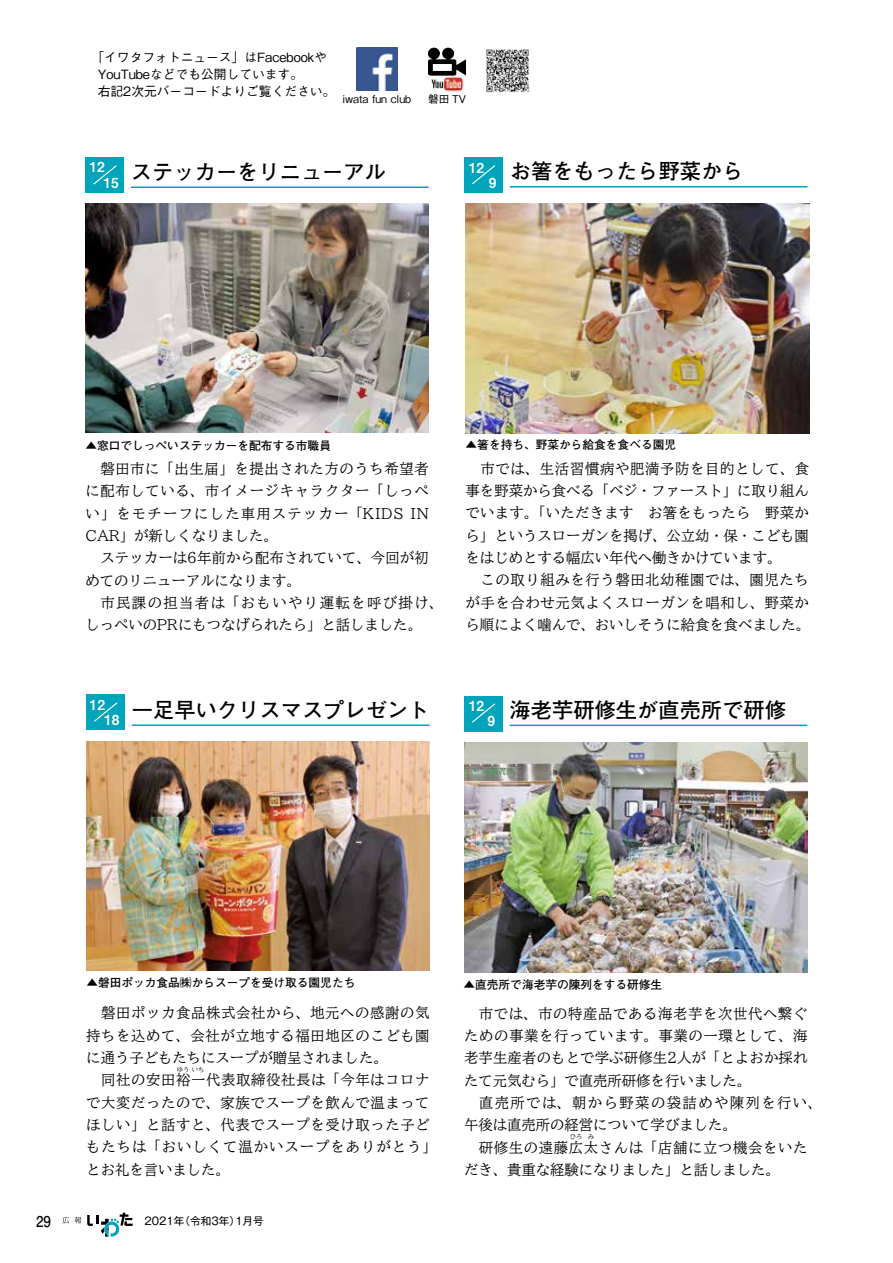
<style>
.page{position:relative;width:893px;height:1263px;background:#fff}
.page>*{position:absolute;margin:0;border:0;box-sizing:border-box;transform-origin:0 0}
.t1{font:700 21.3px "Futo Go B101 Pro";color:#000}
.t2{font:700 14.85px "Futo Go B101 Pro";color:#000;scale:.9 1}
.t3{font:14.4px/22.4px "BIZ UD Mincho Medium";letter-spacing:.045em;color:#000;text-align:justify}
.t4{font:14.4px/22.4px "BIZ UD Mincho Medium";letter-spacing:.1em;color:#000}
.t5{font:14.4px/22.4px "BIZ UD Mincho Medium";letter-spacing:.01em;color:#000}
.t6{font:14.4px/22.4px "BIZ UD Mincho Medium";letter-spacing:.085em;color:#000}
.t7{font:14.4px "BIZ UD Mincho Medium";color:#000}
.t8{font:14.4px "BIZ UDP Mincho Medium";color:#000}
.t9{font:13.8px/15.5px "Midashi Go Pro MB31";color:#fff}
.t10{font:500 12.75px/17px "Gothic BBB Pro";color:#000}
.t11{font:700 11.7px "Futo Go B101 Pro";color:#000}
.t12{font:500 10.65px "Gothic BBB Pro";color:#000}
.t13{font:10.65px "Gothic MB101 Pro";color:#000}
.t14{font:6.45px "BIZ UD Mincho Medium";color:#000}
.s1{font-family:"BIZ UDP Mincho Medium"}
</style>
<div class="page">
<svg style="left:62px;top:1217px;width:7px;height:6px"></svg>
<svg style="left:75px;top:1217px;width:6px;height:6px"></svg>
<svg style="left:87px;top:1213px;width:46px;height:23px"></svg>
<img style="left:86px;top:741px;width:344px;height:230px">
<hr style="left:132px;top:724px;width:298px;height:2px;background:#00a5bb">
<div style="left:86px;top:694px;width:39px;height:36px;background:#00a5bb"></div>
<svg style="left:94px;top:702px;width:24px;height:20px"></svg>
<hr style="left:131px;top:186px;width:298px;height:2px;background:#00a5bb">
<img style="left:85px;top:203px;width:344px;height:230px">
<div style="left:85px;top:158px;width:39px;height:35px;background:#00a5bb"></div>
<svg style="left:93px;top:165px;width:24px;height:20px"></svg>
<img style="left:486px;top:49px;width:43px;height:44px">
<img style="left:429px;top:47px;width:36px;height:22px">
<img style="left:428px;top:69px;width:38px;height:23px">
<img style="left:357px;top:47px;width:40px;height:43px">
<hr style="left:510px;top:725px;width:297px;height:1px;background:#00a5bb">
<img style="left:464px;top:743px;width:343px;height:229px">
<div style="left:464px;top:696px;width:39px;height:35px;background:#00a5bb"></div>
<svg style="left:472px;top:703px;width:24px;height:20px"></svg>
<img style="left:466px;top:204px;width:343px;height:229px">
<hr style="left:510px;top:186px;width:297px;height:2px;background:#00a5bb">
<div style="left:464px;top:157px;width:39px;height:36px;background:#00a5bb"></div>
<svg style="left:472px;top:165px;width:24px;height:20px"></svg>
<p class="t10" style="left:98px;top:47px;width:239px;text-indent:-6px">「イワタフォトニュース」はFacebookや<br>YouTubeなどでも公開しています。<br>右記2次元バーコードよりご覧ください。</p>
<p class="t12" style="left:342px;top:91px;width:70px">iwata fun club</p>
<p class="t12" style="left:428px;top:91px;width:39px">磐田 TV</p>
<p class="t9" style="left:103px;top:158px;width:17px;text-indent:-14px">12<br>15</p>
<h1 class="t1" style="left:131px;top:155px;width:257px">ステッカーをリニューアル</h1>
<p class="t9" style="left:469px;top:158px;width:17px">12</p>
<h1 class="t1" style="left:510px;top:154px;width:235px">お箸をもったら野菜から</h1>
<p class="t9" style="left:489px;top:173px;width:9px">9</p>
<p class="t11" style="left:85px;top:436px;width:247px">▲窓口でしっぺいステッカーを配布する市職員</p>
<p class="t3" style="left:85px;top:457px;width:345px;text-align:right">磐田市に「出生届」を提出された方のうち希望者に配布している、市イメージキャラクター「しっぺ</p>
<p class="t8" style="left:411px;top:506px;width:20px">IN</p>
<p class="t6" style="left:85px;top:502px;width:319px">い」をモチーフにした車用ステッカー「<span class="s1">KIDS<br>CAR</span>」が新しくなりました。</p>
<p class="t5" style="left:85px;top:547px;width:345px;text-indent:15px">ステッカーは<span class="s1">6</span>年前から配布されていて、今回が初めてのリニューアルになります。</p>
<p class="t4" style="left:85px;top:591px;width:359px;text-indent:15px">市民課の担当者は「おもいやり運転を呼び掛け、しっぺいの<span class="s1">PR</span>にもつなげられたら」と話しました。</p>
<p class="t9" style="left:90px;top:696px;width:17px">12</p>
<h1 class="t1" style="left:132px;top:692px;width:299px">一足早いクリスマスプレゼント</h1>
<p class="t9" style="left:104px;top:710px;width:17px">18</p>
<p class="t11" style="left:466px;top:435px;width:212px">▲箸を持ち、野菜から給食を食べる園児</p>
<p class="t3" style="left:466px;top:457px;width:345px;text-indent:15px">市では、生活習慣病や肥満予防を目的として、食事を野菜から食べる「ベジ・ファースト」に取り組んでいます。「いただきます　お箸をもったら　野菜から」というスローガンを掲げ、公立幼・保・こども園をはじめとする幅広い年代へ働きかけています。</p>
<p class="t3" style="left:466px;top:569px;width:346px;text-indent:15px">この取り組みを行う磐田北幼稚園では、園児たちが手を合わせ元気よくスローガンを唱和し、野菜から順によく噛んで、おいしそうに給食を食べました。</p>
<p class="t9" style="left:469px;top:697px;width:17px">12</p>
<p class="t9" style="left:488px;top:711px;width:9px">9</p>
<h1 class="t1" style="left:510px;top:693px;width:278px">海老芋研修生が直売所で研修</h1>
<p class="t2" style="left:36px;top:1209px;width:18px">29</p>
<p class="t11" style="left:86px;top:973px;width:270px">▲磐田ポッカ食品㈱からスープを受け取る園児たち</p>
<p class="t3" style="left:86px;top:1002px;width:345px;text-indent:15px">磐田ポッカ食品株式会社から、地元への感謝の気持ちを込めて、会社が立地する福田地区のこども園に通う子どもたちにスープが贈呈されました。</p>
<p class="t3" style="left:101px;top:1068px;width:330px">同社の安田裕一代表取締役社長は「今年はコロナ</p>
<p class="t14" style="left:177px;top:1066px;width:29px">ゆういち</p>
<p class="t3" style="left:86px;top:1091px;width:352px;text-align:left">で大変だったので、家族でスープを飲んで温まってほしい」と話すと、代表でスープを受け取った子どもたちは「おいしくて温かいスープをありがとう「とお礼を言いました。</p>
<p class="t13" style="left:145px;top:1212px;width:121px">2021 （年令和3年 1）月号</p>
<p class="t11" style="left:464px;top:975px;width:200px">▲直売所で海老芋の陳列をする研修生</p>
<p class="t3" style="left:464px;top:1002px;width:345px;text-indent:15px">市では、市の特産品である海老芋を次世代へ繋ぐための事業を行っています。事業の一環として、海老芋生産者のもとで学ぶ研修生<span class="s1">2</span>人が「とよおか採れたて元気むら」で直売所研修を行いました。</p>
<p class="t4" style="left:464px;top:1091px;width:359px;text-indent:15px">直売所では、朝から野菜の袋詰めや陳列を行い、午後は直売所の経営について学びました。</p>
<p class="t3" style="left:479px;top:1136px;width:330px">研修生の遠藤広太さんは「店舗に立つ機会をいた</p>
<p class="t14" style="left:570px;top:1133px;width:14px">ひろ</p>
<p class="t14" style="left:588px;top:1133px;width:8px">み</p>
<p class="t7" style="left:464px;top:1162px;width:317px">だき、貴重な経験になりました」と話しました。</p>
</div>
